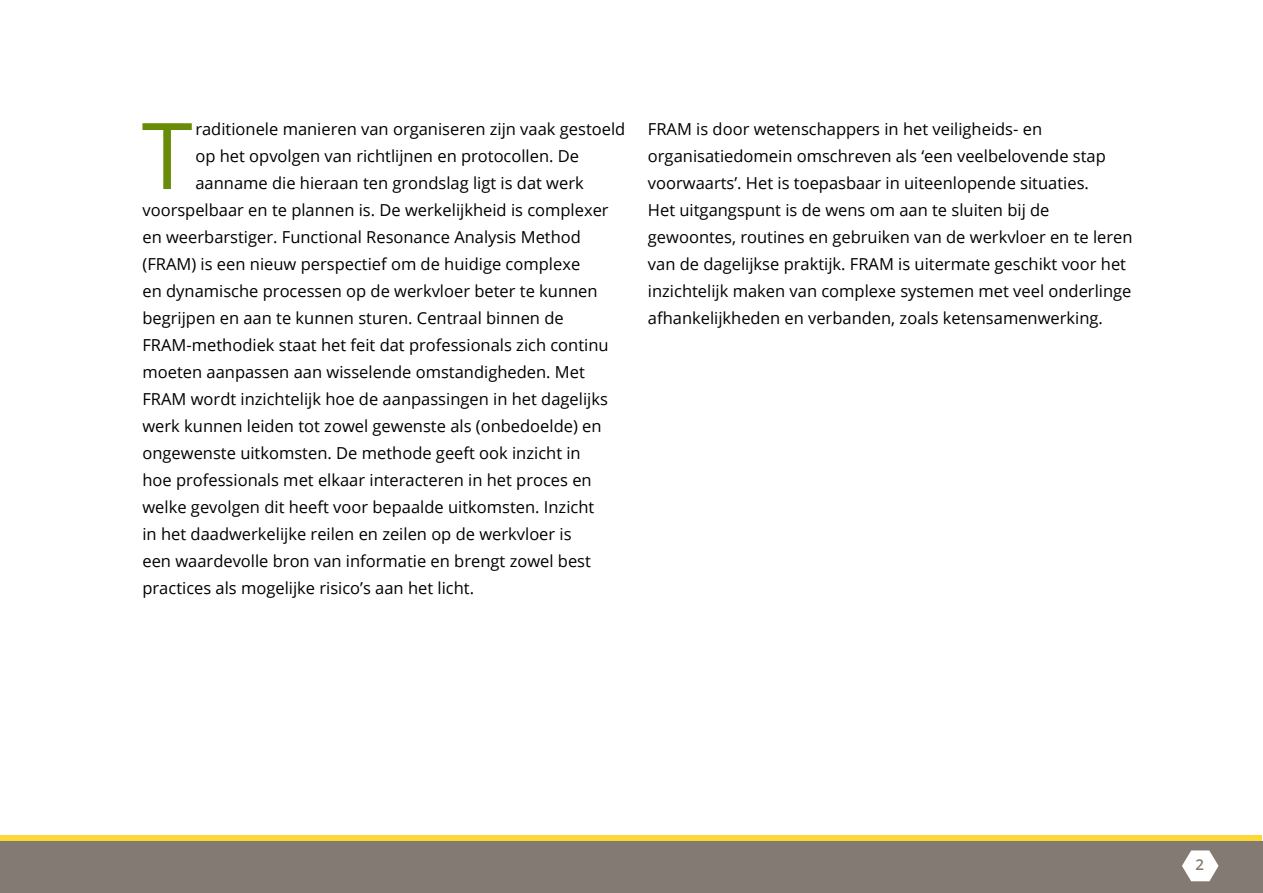
<style>
.page{position:relative;width:1263px;height:893px;background:#fff}
.page>*{position:absolute;margin:0;border:0;box-sizing:border-box;transform-origin:0 0}
.t1{font:92.1px "Open Sans";color:#688c07}
.t2{font:16.5px/27px "Open Sans";color:#000}
.t3{font:600 15px "Open Sans";color:#827a73}
</style>
<div class="page">
<svg style="left:1px;top:835px;width:1261px;height:7px;background:#ebca3d"></svg>
<div style="left:0;top:842px;width:1263px;height:51px;background:#827a73"></div>
<svg style="left:1182px;top:850px;width:36px;height:31px"></svg>
<h1 class="t1" style="left:142px;top:92px;width:52px">T</h1>
<p class="t2" style="left:195px;top:115px;width:431px">raditionele manieren van organiseren zijn vaak gestoeld</p>
<p class="t2" style="left:195px;top:142px;width:385px">op het opvolgen van richtlijnen en protocollen. De</p>
<p class="t2" style="left:195px;top:169px;width:390px">aanname die hieraan ten grondslag ligt is dat werk</p>
<p class="t2" style="left:142px;top:196px;width:468px">voorspelbaar en te plannen is. De werkelijkheid is complexer</p>
<p class="t2" style="left:142px;top:223px;width:440px">en weerbarstiger. Functional Resonance Analysis Method</p>
<p class="t2" style="left:142px;top:250px;width:439px">(FRAM) is een nieuw perspectief om de huidige complexe</p>
<p class="t2" style="left:142px;top:277px;width:457px">en dynamische processen op de werkvloer beter te kunnen</p>
<p class="t2" style="left:142px;top:304px;width:423px">begrijpen en aan te kunnen sturen. Centraal binnen de</p>
<p class="t2" style="left:142px;top:331px;width:468px">FRAM-methodiek staat het feit dat professionals zich continu</p>
<p class="t2" style="left:142px;top:358px;width:444px">moeten aanpassen aan wisselende omstandigheden. Met</p>
<p class="t2" style="left:142px;top:385px;width:467px">FRAM wordt inzichtelijk hoe de aanpassingen in het dagelijks</p>
<p class="t2" style="left:142px;top:412px;width:461px">werk kunnen leiden tot zowel gewenste als (onbedoelde) en</p>
<p class="t2" style="left:142px;top:439px;width:440px">ongewenste uitkomsten. De methode geeft ook inzicht in</p>
<p class="t2" style="left:142px;top:466px;width:451px">hoe professionals met elkaar interacteren in het proces en</p>
<p class="t2" style="left:142px;top:493px;width:453px">welke gevolgen dit heeft voor bepaalde uitkomsten. Inzicht</p>
<p class="t2" style="left:142px;top:520px;width:431px">in het daadwerkelijke reilen en zeilen op de werkvloer is</p>
<p class="t2" style="left:142px;top:547px;width:450px">een waardevolle bron van informatie en brengt zowel best</p>
<p class="t2" style="left:142px;top:574px;width:333px">practices als mogelijke risico’s aan het licht.</p>
<p class="t2" style="left:648px;top:115px;width:486px">FRAM is door wetenschappers in het veiligheids- en organisatiedomein omschreven als ‘een veelbelovende stap voorwaarts’. Het is toepasbaar in uiteenlopende situaties.<br>Het uitgangspunt is de wens om aan te sluiten bij de gewoontes, routines en gebruiken van de werkvloer en te leren van de dagelijkse praktijk. FRAM is uitermate geschikt voor het inzichtelijk maken van complexe systemen met veel onderlinge afhankelijkheden en verbanden, zoals ketensamenwerking.</p>
<p class="t3" style="left:1195px;top:855px;width:10px">2</p>
</div>
